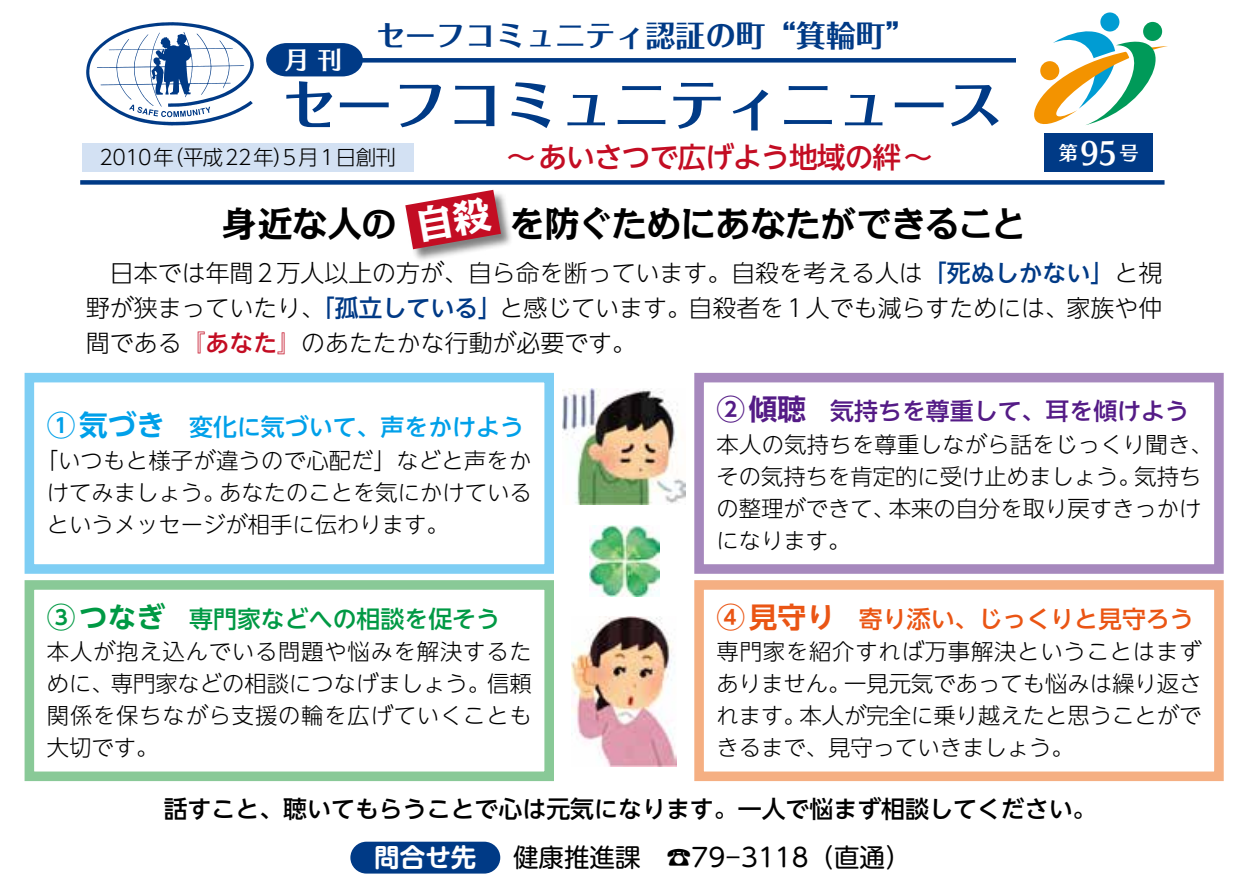
<style>
.page{position:relative;width:1255px;height:893px;background:#fff}
.page>*{position:absolute;margin:0;border:0;box-sizing:border-box;transform-origin:0 0}
.t1{font:700 56.25px "Folk Pro";color:#003a86}
.t2{font:700 35.1px "Kakumin Pro";letter-spacing:-.015em;color:#000}
.t3{font:700 29.93px "Folk Pro";color:#003a86}
.t4{font:500 28.8px "UD Shin Go NT Pro";letter-spacing:-.03em;color:#c30d23}
.t5{font:25.43px "UD Shin M Go Pro";color:#000}
.t6{font:700 25.43px "UD Shin M Go Pro De";color:#fff}
.t7{font:24.3px "Skip Std B";color:#fff}
.t8{font:300 23.85px/35.1px "UD Shin Go NT Pro";color:#000;text-align:justify}
.t9{font:500 23.85px "UD Shin Go NT Pro";color:#000}
.t10{font:500 23.85px "UD Shin Go NT Pro";color:#00a0e9}
.t11{font:500 23.85px "UD Shin Go NT Pro";color:#541b86}
.t12{font:500 23.85px "UD Shin Go NT Pro";color:#ea5514}
.t13{font:500 23.85px "UD Shin Go NT Pro";color:#094}
.t14{font:300 22.28px/31.9px "UD Shin Go NT Pro";color:#000;text-align:justify}
.t15{font:300 20.47px "UD Shin Go NT Pro";letter-spacing:-.03em;color:#000}
.t16{font:19.12px "Skip Std B";color:#fff}
.s1{font-size:29.25px}
.s2{font-weight:500;color:#003a86}
.s3{font-weight:500;color:#c30d23}
.s4{font-family:"UD Shin Go NT Pro De";font-weight:700;font-size:28.8px}
</style>
<div class="page">
<div style="left:80px;top:180px;width:1084px;height:5px;background:#003a86"></div>
<svg style="left:266px;top:43px;width:97px;height:33px;background:#184c91"></svg>
<svg style="left:1034px;top:12px;width:134px;height:122px"></svg>
<div style="left:1100px;top:12px;width:19px;height:20px;background:#009cd3;border-radius:50%"></div>
<div style="left:1143px;top:22px;width:19px;height:19px;background:#009a59;border-radius:50%"></div>
<div style="left:1040px;top:61px;width:19px;height:19px;background:#f39300;border-radius:50%"></div>
<div style="left:354px;top:58px;width:662px;height:5px;background:#003a86"></div>
<svg style="left:86px;top:22px;width:168px;height:104px"></svg>
<div style="left:1044px;top:134px;width:109px;height:38px;background:#003a86"></div>
<div style="left:82px;top:143px;width:332px;height:29px;background:#d3e1f3"></div>
<div style="left:350px;top:842px;width:150px;height:32px;background:#003a86;border-radius:16px"></div>
<div style="left:405px;top:190px;width:109px;height:72px;background:#000;opacity:.5"></div>
<div style="left:25px;top:373px;width:529px;height:201px;border:10px solid #7ecef4"></div>
<div style="left:25px;top:580px;width:529px;height:201px;border:10px solid #89c997"></div>
<div style="left:694px;top:373px;width:530px;height:201px;border:10px solid #a688bd"></div>
<div style="left:694px;top:580px;width:530px;height:201px;border:10px solid #f5af82"></div>
<img style="left:589px;top:526px;width:70px;height:70px">
<img style="left:572px;top:617px;width:104px;height:150px">
<img style="left:563px;top:388px;width:123px;height:116px">
<svg style="left:405px;top:190px;width:96px;height:59px"></svg>
<h3 class="t3" style="left:375px;top:10px;width:542px">セーフコミュニティ認証の町“箕輪町”</h3>
<h1 class="t1" style="left:281px;top:57px;width:723px">セーフコミュニティニュース</h1>
<p class="t7" style="left:285px;top:42px;width:58px">月刊</p>
<p class="t15" style="left:100px;top:141px;width:298px">2010年（平成22年）5月1日創刊</p>
<p class="t4" style="left:507px;top:134px;width:427px">〜あいさつで広げよう地域の絆〜</p>
<p class="t16" style="left:1059px;top:139px;width:81px">第<span class="s1">95</span>号</p>
<h2 class="t2" style="left:222px;top:196px;width:176px">身近な人の</h2>
<h2 class="t2" style="left:510px;top:196px;width:518px">を防ぐためにあなたができること</h2>
<p class="t8" style="left:86px;top:255px;width:1078px">　日本では年間2万人以上の方が、自ら命を断っています。自殺を考える人は<span class="s2">「死ぬしかない」</span>と視野が狭まっていたり、<span class="s2">「孤立している」</span>と感じています。自殺者を1人でも減らすためには、家族や仲間である<span class="s3">『あなた』</span>のあたたかな行動が必要です。</p>
<p class="t10" style="left:47px;top:408px;width:479px"><span class="s4">①気づき</span>　変化に気づいて、声をかけよう</p>
<p class="t14" style="left:47px;top:444px;width:486px;text-indent:-11px">「いつもと様子が違うので心配だ」などと声をかけてみましょう。あなたのことを気にかけているというメッセージが相手に伝わります。</p>
<p class="t13" style="left:47px;top:599px;width:455px"><span class="s4">③つなぎ</span>　専門家などへの相談を促そう</p>
<p class="t14" style="left:47px;top:635px;width:486px">本人が抱え込んでいる問題や悩みを解決するために、専門家などの相談につなげましょう。信頼関係を保ちながら支援の輪を広げていくことも大切です。</p>
<p class="t11" style="left:717px;top:392px;width:474px"><span class="s4">②傾聴</span>　気持ちを尊重して、耳を傾けよう</p>
<p class="t14" style="left:717px;top:428px;width:498px;text-align:left">本人の気持ちを尊重しながら話をじっくり聞き、その気持ちを肯定的に受け止めましょう。気持ちの整理ができて、本来の自分を取り戻すきっかけになります。</p>
<p class="t12" style="left:717px;top:599px;width:479px"><span class="s4">④見守り</span>　寄り添い、じっくりと見守ろう</p>
<p class="t14" style="left:717px;top:635px;width:486px">専門家を紹介すれば万事解決ということはまずありません。一見元気であっても悩みは繰り返されます。本人が完全に乗り越えたと思うことができるまで、見守っていきましょう。</p>
<p class="t9" style="left:164px;top:790px;width:934px">話すこと、聴いてもらうことで心は元気になります。一人で悩まず相談してください。</p>
<p class="t6" style="left:374px;top:837px;width:104px">問合せ先</p>
<p class="t5" style="left:513px;top:837px;width:399px">健康推進課　☎79―3118（直通）</p>
</div>
